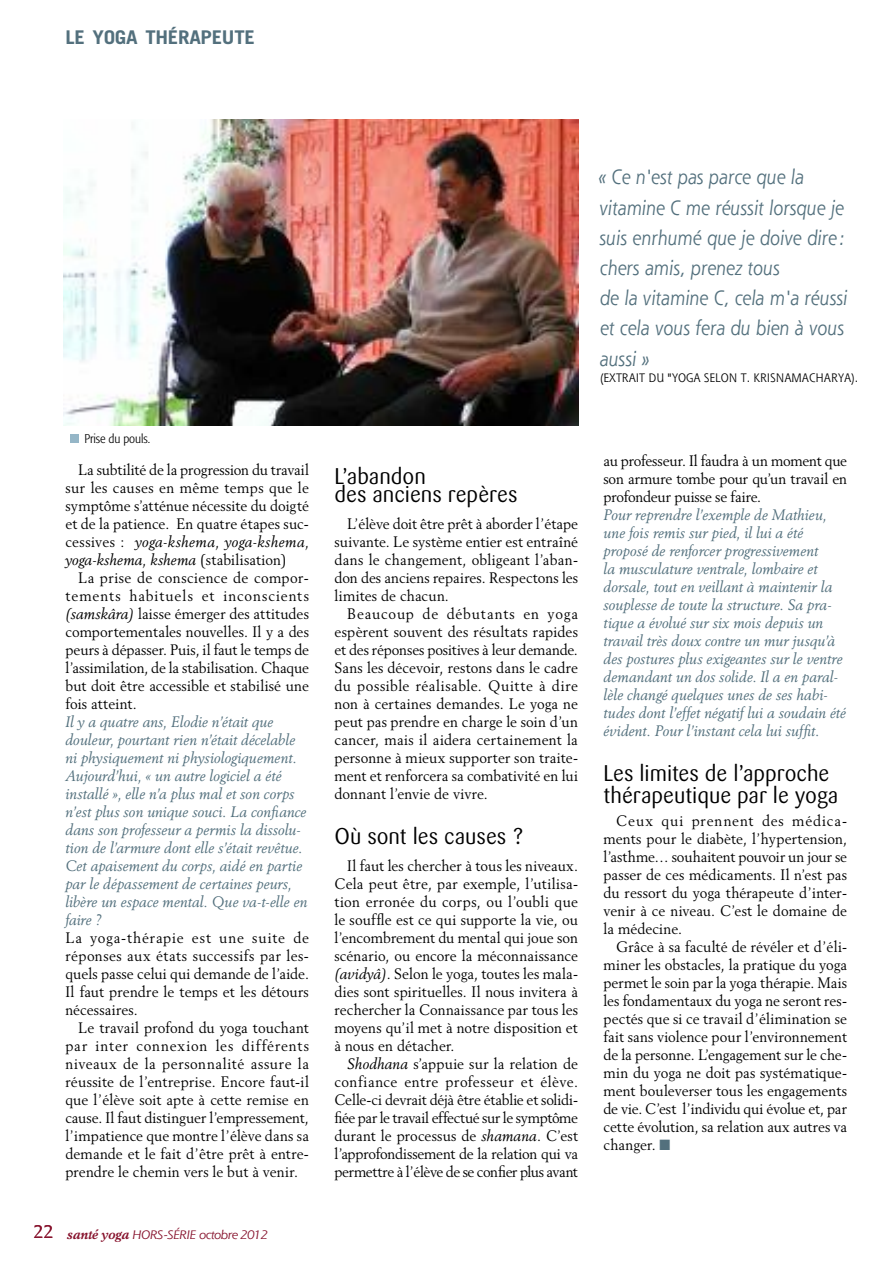
<style>
.page{position:relative;width:893px;height:1263px;background:#fff}
.page>*{position:absolute;margin:0;border:0;box-sizing:border-box;transform-origin:0 0}
.t1{font:22.5px/18px "Sari";color:#000;scale:.95 1}
.t2{font:italic 20.1px/30.3px "Shannon";color:#53707d;scale:.95 1}
.t3{font:700 18.9px "Trade Gothic";letter-spacing:-.015em;color:#53707d;scale:1.1 1}
.t4{font:15px/18px "Berling";color:#000;text-align:justify;scale:.95 1}
.t5{font:italic 15px/18px "Berling";letter-spacing:.005em;color:#53707d;scale:.95 1}
.t6{font:300 condensed 12.6px "Formata";letter-spacing:-.005em;color:#000;scale:1.04 1}
.t7{font:12px "Shannon";color:#000;scale:.95 1}
.t8{font:italic 12px "Shannon";letter-spacing:-.035em;color:#87132d;scale:1.15 1}
.s1{font-style:italic}
.s2{font-family:"Berling";font-style:normal;font-size:18px}
.s3{font-family:"Berling";font-weight:700;font-size:13.95px}
.s4{color:#53707d}
</style>
<div class="page">
<img style="left:64px;top:119px;width:514px;height:306px">
<div style="left:71px;top:434px;width:8px;height:8px;background:#95b6c7"></div>
<p class="t3" style="left:65px;top:26px;width:174px">LE YOGA THÉRAPEUTE</p>
<p class="t6" style="left:84px;top:431px;width:65px">Prise du pouls.</p>
<p class="t4" style="left:65px;top:460px;width:258px;text-indent:13px">La subtilité de la progression du travail sur les causes en même temps que le symptôme s’atténue nécessite du doigté et de la patience. En quatre étapes suc&shy;cessives : <span class="s1">yoga-kshema, yoga-kshema, yoga-kshema, kshema</span> (stabilisation)</p>
<p class="t4" style="left:65px;top:568px;width:258px;text-indent:13px">La prise de conscience de compor&shy;tements habituels et inconscients <span class="s1">(samskâra)</span> laisse émerger des attitudes comportementales nouvelles. Il y a des peurs à dépasser. Puis, il faut le temps de l’assimilation, de la stabilisation. Chaque but doit être accessible et stabilisé une fois atteint.</p>
<p class="t5" style="left:65px;top:713px;width:256px">Il y a quatre ans, Elodie n’était que douleur, pourtant rien n’était décelable ni physiquement ni physiologiquement.<br>Aujourd’hui, « un autre logiciel a été installé », elle n’a plus mal et son corps n’est plus son unique souci. La confiance dans son professeur a permis la dissolu&shy;tion de l’armure dont elle s’était revêtue.<br>Cet apaisement du corps, aidé en partie par le dépassement de certaines peurs, libère un espace mental. Que va-t-elle en faire ?</p>
<p class="t4" style="left:65px;top:928px;width:258px">La yoga-thérapie est une suite de réponses aux états successifs par les&shy;quels passe celui qui demande de l’aide.<br>Il faut prendre le temps et les détours nécessaires.</p>
<p class="t4" style="left:65px;top:1018px;width:258px;text-indent:13px">Le travail profond du yoga touchant par inter connexion les différents niveaux de la personnalité assure la réussite de l’entreprise. Encore faut-il que l’élève soit apte à cette remise en cause. Il faut distinguer l’empressement, l’impatience que montre l’élève dans sa demande et le fait d’être prêt à entre&shy;prendre le chemin vers le but à venir.</p>
<p class="t8" style="left:33px;top:1227px;width:205px"><span class="s2">22</span> <span class="s3">santé yoga</span> HORS-SÉRIE octobre 2012</p>
<h2 class="t2" style="left:598px;top:162px;width:264px">« Ce n'est pas parce que la vitamine C me réussit lorsque je suis enrhumé que je doive dire : chers amis, prenez tous<br>de la vitamine C, cela m'a réussi et cela vous fera du bien à vous aussi »</h2>
<p class="t7" style="left:600px;top:370px;width:273px">(EXTRAIT DU "YOGA SELON T. KRISNAMACHARYA).</p>
<h1 class="t1" style="left:334px;top:467px;width:194px">L’abandon<br>des anciens repères</h1>
<p class="t4" style="left:334px;top:514px;width:258px;text-indent:13px">L’élève doit être prêt à aborder l’étape suivante. Le système entier est entraîné dans le changement, obligeant l’aban&shy;don des anciens repaires. Respectons les limites de chacun.</p>
<p class="t4" style="left:334px;top:604px;width:258px;text-indent:13px">Beaucoup de débutants en yoga espèrent souvent des résultats rapides et des réponses positives à leur demande.<br>Sans les décevoir, restons dans le cadre du possible réalisable. Quitte à dire non à certaines demandes. Le yoga ne peut pas prendre en charge le soin d’un cancer, mais il aidera certainement la personne à mieux supporter son traite&shy;ment et renforcera sa combativité en lui donnant l’envie de vivre.</p>
<h1 class="t1" style="left:334px;top:827px;width:201px">Où sont les causes ?</h1>
<p class="t4" style="left:334px;top:856px;width:258px;text-indent:13px">Il faut les chercher à tous les niveaux.<br>Cela peut être, par exemple, l’utilisa&shy;tion erronée du corps, ou l’oubli que le souffle est ce qui supporte la vie, ou l’encombrement du mental qui joue son scénario, ou encore la méconnaissance <span class="s1">(avidyâ)</span>. Selon le yoga, toutes les mala&shy;dies sont spirituelles. Il nous invitera à rechercher la Connaissance par tous les moyens qu’il met à notre disposition et à nous en détacher.</p>
<p class="t4" style="left:334px;top:1054px;width:258px;text-indent:13px"><span class="s1">Shodhana</span> s’appuie sur la relation de confiance entre professeur et élève.<br>Celle-ci devrait déjà être établie et solidi&shy;fiée par le travail effectué sur le symptôme durant le processus de <span class="s1">shamana</span>. C’est l’approfondissement de la relation qui va permettre à l’élève de se confier plus avant</p>
<p class="t4" style="left:603px;top:451px;width:258px">au professeur. Il faudra à un moment que son armure tombe pour qu’un travail en profondeur puisse se faire.</p>
<p class="t5" style="left:603px;top:506px;width:257px">Pour reprendre l’exemple de Mathieu, une fois remis sur pied, il lui a été proposé de renforcer progressivement<br>la musculature ventrale, lombaire et dorsale, tout en veillant à maintenir la souplesse de toute la structure. Sa pra&shy;tique a évolué sur six mois depuis un travail très doux contre un mur jusqu’à des postures plus exigeantes sur le ventre demandant un dos solide. Il a en paral&shy;lèle changé quelques unes de ses habi&shy;tudes dont l’effet négatif lui a soudain été évident. Pour l’instant cela lui suffit.</p>
<h1 class="t1" style="left:603px;top:762px;width:249px;line-height:22.5px">Les limites de l’approche thérapeutique par le yoga</h1>
<p class="t4" style="left:603px;top:811px;width:258px;text-indent:13px">Ceux qui prennent des médica&shy;ments pour le diabète, l’hypertension, l’asthme… souhaitent pouvoir un jour se passer de ces médicaments. Il n’est pas du ressort du yoga thérapeute d’inter&shy;venir à ce niveau. C’est le domaine de la médecine.</p>
<p class="t4" style="left:603px;top:937px;width:258px;text-indent:13px">Grâce à sa faculté de révéler et d’éli&shy;miner les obstacles, la pratique du yoga permet le soin par la yoga thérapie. Mais les fondamentaux du yoga ne seront res&shy;pectés que si ce travail d’élimination se fait sans violence pour l’environnement de la personne. L’engagement sur le che&shy;min du yoga ne doit pas systématique&shy;ment bouleverser tous les engagements de vie. C’est l’individu qui évolue et, par cette évolution, sa relation aux autres va changer. <span class="s4">■</span></p>
</div>
